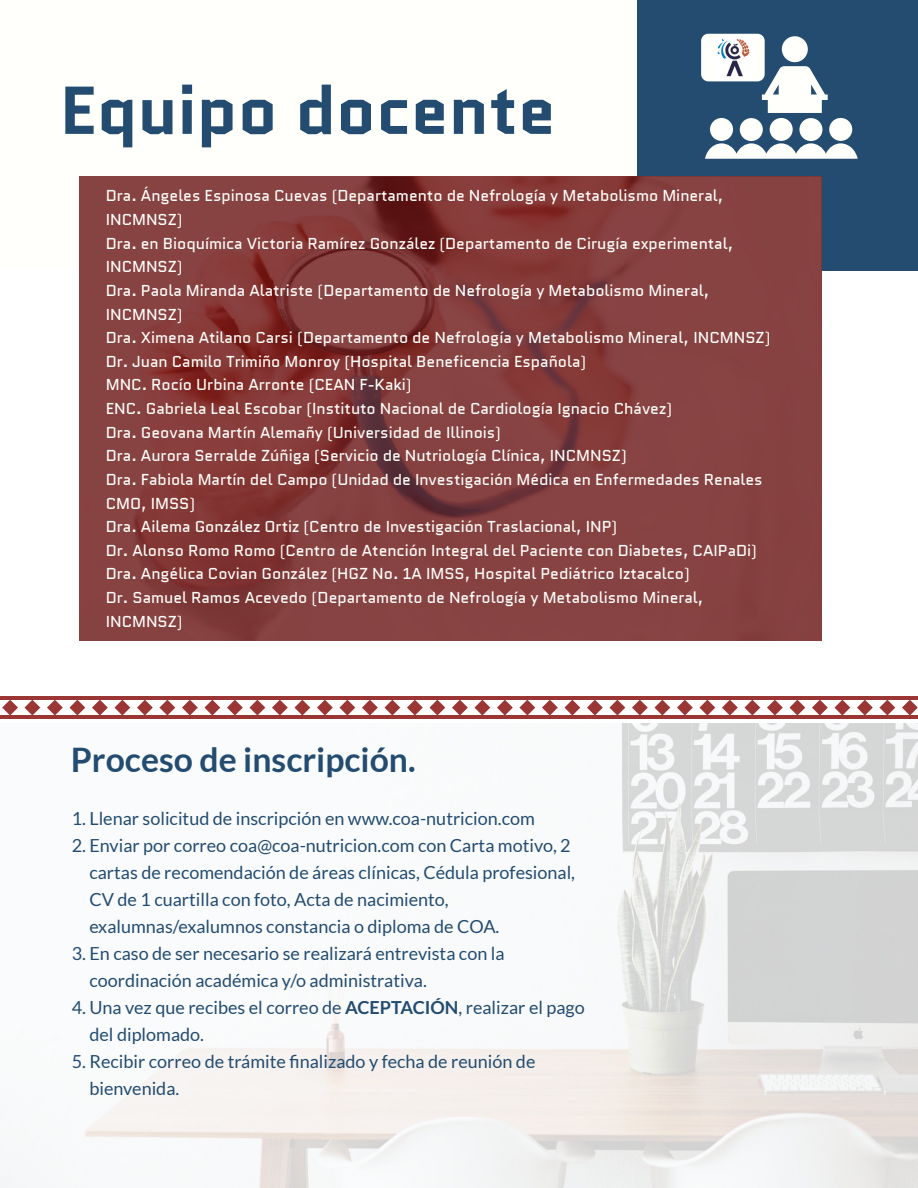
<style>
.page{position:relative;width:918px;height:1188px;background:#fff}
.page>*{position:absolute;margin:0;border:0;box-sizing:border-box;transform-origin:0 0}
.t1{font:700 67.5px "Quantico";color:#234c70}
.t2{font:700 33.75px "Lato";color:#234c70}
.t3{font:18px/27px "Lato";color:#234c70}
.t4{font:15.75px/23.7px "Quantico";color:#fffffb}
.s1{font-weight:700}
</style>
<div class="page">
<img style="left:0;top:723px;width:918px;height:465px">
<div style="left:0;top:0;width:918px;height:270px;background:#fffffb"></div>
<div style="left:637px;top:0;width:281px;height:271px;background:#234c70"></div>
<svg style="left:701px;top:34px;width:156px;height:125px"></svg>
<img style="left:716px;top:37px;width:35px;height:41px">
<hr style="left:0;top:696px;width:21px;height:4px;background:#9a3634">
<hr style="left:0;top:716px;width:21px;height:3px;background:#9a3634">
<svg style="left:2px;top:700px;width:16px;height:16px"></svg>
<hr style="left:21px;top:696px;width:23px;height:4px;background:#9a3634">
<hr style="left:21px;top:716px;width:23px;height:3px;background:#9a3634">
<svg style="left:24px;top:700px;width:16px;height:16px"></svg>
<hr style="left:44px;top:696px;width:22px;height:4px;background:#9a3634">
<hr style="left:44px;top:716px;width:22px;height:3px;background:#9a3634">
<svg style="left:47px;top:700px;width:16px;height:16px"></svg>
<hr style="left:66px;top:696px;width:23px;height:4px;background:#9a3634">
<hr style="left:66px;top:716px;width:23px;height:3px;background:#9a3634">
<svg style="left:69px;top:700px;width:16px;height:16px"></svg>
<hr style="left:89px;top:696px;width:22px;height:4px;background:#9a3634">
<hr style="left:89px;top:716px;width:22px;height:3px;background:#9a3634">
<svg style="left:92px;top:700px;width:16px;height:16px"></svg>
<hr style="left:111px;top:696px;width:23px;height:4px;background:#9a3634">
<hr style="left:111px;top:716px;width:23px;height:3px;background:#9a3634">
<svg style="left:114px;top:700px;width:16px;height:16px"></svg>
<hr style="left:134px;top:696px;width:22px;height:4px;background:#9a3634">
<hr style="left:134px;top:716px;width:22px;height:3px;background:#9a3634">
<svg style="left:137px;top:700px;width:16px;height:16px"></svg>
<hr style="left:156px;top:696px;width:23px;height:4px;background:#9a3634">
<hr style="left:156px;top:716px;width:23px;height:3px;background:#9a3634">
<svg style="left:159px;top:700px;width:16px;height:16px"></svg>
<hr style="left:179px;top:696px;width:22px;height:4px;background:#9a3634">
<hr style="left:179px;top:716px;width:22px;height:3px;background:#9a3634">
<svg style="left:182px;top:700px;width:16px;height:16px"></svg>
<hr style="left:201px;top:696px;width:23px;height:4px;background:#9a3634">
<hr style="left:201px;top:716px;width:23px;height:3px;background:#9a3634">
<svg style="left:204px;top:700px;width:16px;height:16px"></svg>
<hr style="left:224px;top:696px;width:22px;height:4px;background:#9a3634">
<hr style="left:224px;top:716px;width:22px;height:3px;background:#9a3634">
<svg style="left:227px;top:700px;width:16px;height:16px"></svg>
<hr style="left:246px;top:696px;width:23px;height:4px;background:#9a3634">
<hr style="left:246px;top:716px;width:23px;height:3px;background:#9a3634">
<svg style="left:249px;top:700px;width:16px;height:16px"></svg>
<hr style="left:269px;top:696px;width:22px;height:4px;background:#9a3634">
<hr style="left:269px;top:716px;width:22px;height:3px;background:#9a3634">
<svg style="left:272px;top:700px;width:16px;height:16px"></svg>
<hr style="left:291px;top:696px;width:23px;height:4px;background:#9a3634">
<hr style="left:291px;top:716px;width:23px;height:3px;background:#9a3634">
<svg style="left:294px;top:700px;width:16px;height:16px"></svg>
<hr style="left:314px;top:696px;width:22px;height:4px;background:#9a3634">
<hr style="left:314px;top:716px;width:22px;height:3px;background:#9a3634">
<svg style="left:317px;top:700px;width:16px;height:16px"></svg>
<hr style="left:336px;top:696px;width:23px;height:4px;background:#9a3634">
<hr style="left:336px;top:716px;width:23px;height:3px;background:#9a3634">
<svg style="left:339px;top:700px;width:16px;height:16px"></svg>
<hr style="left:359px;top:696px;width:22px;height:4px;background:#9a3634">
<hr style="left:359px;top:716px;width:22px;height:3px;background:#9a3634">
<svg style="left:362px;top:700px;width:16px;height:16px"></svg>
<hr style="left:381px;top:696px;width:23px;height:4px;background:#9a3634">
<hr style="left:381px;top:716px;width:23px;height:3px;background:#9a3634">
<svg style="left:384px;top:700px;width:16px;height:16px"></svg>
<hr style="left:404px;top:696px;width:22px;height:4px;background:#9a3634">
<hr style="left:404px;top:716px;width:22px;height:3px;background:#9a3634">
<svg style="left:407px;top:700px;width:16px;height:16px"></svg>
<hr style="left:426px;top:696px;width:23px;height:4px;background:#9a3634">
<hr style="left:426px;top:716px;width:23px;height:3px;background:#9a3634">
<svg style="left:429px;top:700px;width:16px;height:16px"></svg>
<hr style="left:449px;top:696px;width:22px;height:4px;background:#9a3634">
<hr style="left:449px;top:716px;width:22px;height:3px;background:#9a3634">
<svg style="left:452px;top:700px;width:16px;height:16px"></svg>
<hr style="left:471px;top:696px;width:23px;height:4px;background:#9a3634">
<hr style="left:471px;top:716px;width:23px;height:3px;background:#9a3634">
<svg style="left:474px;top:700px;width:16px;height:16px"></svg>
<hr style="left:494px;top:696px;width:22px;height:4px;background:#9a3634">
<hr style="left:494px;top:716px;width:22px;height:3px;background:#9a3634">
<svg style="left:497px;top:700px;width:16px;height:16px"></svg>
<hr style="left:516px;top:696px;width:23px;height:4px;background:#9a3634">
<hr style="left:516px;top:716px;width:23px;height:3px;background:#9a3634">
<svg style="left:519px;top:700px;width:16px;height:16px"></svg>
<hr style="left:539px;top:696px;width:22px;height:4px;background:#9a3634">
<hr style="left:539px;top:716px;width:22px;height:3px;background:#9a3634">
<svg style="left:542px;top:700px;width:16px;height:16px"></svg>
<hr style="left:561px;top:696px;width:23px;height:4px;background:#9a3634">
<hr style="left:561px;top:716px;width:23px;height:3px;background:#9a3634">
<svg style="left:564px;top:700px;width:16px;height:16px"></svg>
<hr style="left:584px;top:696px;width:22px;height:4px;background:#9a3634">
<hr style="left:584px;top:716px;width:22px;height:3px;background:#9a3634">
<svg style="left:587px;top:700px;width:16px;height:16px"></svg>
<hr style="left:606px;top:696px;width:23px;height:4px;background:#9a3634">
<hr style="left:606px;top:716px;width:23px;height:3px;background:#9a3634">
<svg style="left:609px;top:700px;width:16px;height:16px"></svg>
<hr style="left:629px;top:696px;width:22px;height:4px;background:#9a3634">
<hr style="left:629px;top:716px;width:22px;height:3px;background:#9a3634">
<svg style="left:632px;top:700px;width:16px;height:16px"></svg>
<hr style="left:651px;top:696px;width:23px;height:4px;background:#9a3634">
<hr style="left:651px;top:716px;width:23px;height:3px;background:#9a3634">
<svg style="left:654px;top:700px;width:16px;height:16px"></svg>
<hr style="left:674px;top:696px;width:22px;height:4px;background:#9a3634">
<hr style="left:674px;top:716px;width:22px;height:3px;background:#9a3634">
<svg style="left:677px;top:700px;width:16px;height:16px"></svg>
<hr style="left:696px;top:696px;width:23px;height:4px;background:#9a3634">
<hr style="left:696px;top:716px;width:23px;height:3px;background:#9a3634">
<svg style="left:699px;top:700px;width:16px;height:16px"></svg>
<hr style="left:719px;top:696px;width:22px;height:4px;background:#9a3634">
<hr style="left:719px;top:716px;width:22px;height:3px;background:#9a3634">
<svg style="left:722px;top:700px;width:16px;height:16px"></svg>
<hr style="left:741px;top:696px;width:23px;height:4px;background:#9a3634">
<hr style="left:741px;top:716px;width:23px;height:3px;background:#9a3634">
<svg style="left:744px;top:700px;width:16px;height:16px"></svg>
<hr style="left:764px;top:696px;width:22px;height:4px;background:#9a3634">
<hr style="left:764px;top:716px;width:22px;height:3px;background:#9a3634">
<svg style="left:767px;top:700px;width:16px;height:16px"></svg>
<hr style="left:786px;top:696px;width:23px;height:4px;background:#9a3634">
<hr style="left:786px;top:716px;width:23px;height:3px;background:#9a3634">
<svg style="left:789px;top:700px;width:16px;height:16px"></svg>
<hr style="left:809px;top:696px;width:22px;height:4px;background:#9a3634">
<hr style="left:809px;top:716px;width:22px;height:3px;background:#9a3634">
<svg style="left:812px;top:700px;width:16px;height:16px"></svg>
<hr style="left:831px;top:696px;width:23px;height:4px;background:#9a3634">
<hr style="left:831px;top:716px;width:23px;height:3px;background:#9a3634">
<svg style="left:834px;top:700px;width:16px;height:16px"></svg>
<hr style="left:854px;top:696px;width:22px;height:4px;background:#9a3634">
<hr style="left:854px;top:716px;width:22px;height:3px;background:#9a3634">
<svg style="left:857px;top:700px;width:16px;height:16px"></svg>
<hr style="left:876px;top:696px;width:23px;height:4px;background:#9a3634">
<hr style="left:876px;top:716px;width:23px;height:3px;background:#9a3634">
<svg style="left:879px;top:700px;width:16px;height:16px"></svg>
<hr style="left:899px;top:696px;width:19px;height:4px;background:#9a3634">
<hr style="left:899px;top:716px;width:19px;height:3px;background:#9a3634">
<svg style="left:902px;top:700px;width:16px;height:16px"></svg>
<img style="left:80px;top:177px;width:741px;height:463px">
<h1 class="t1" style="left:60px;top:62px;width:498px">Equipo docente</h1>
<p class="t4" style="left:106px;top:184px;width:666px">Dra. Ángeles Espinosa Cuevas (Departamento de Nefrología y Metabolismo Mineral, INCMNSZ)<br>Dra. en Bioquímica Victoria Ramírez González (Departamento de Cirugía experimental, INCMNSZ)<br>Dra. Paola Miranda Alatriste (Departamento de Nefrología y Metabolismo Mineral, INCMNSZ)<br>Dra. Ximena Atilano Carsi (Departamento de Nefrología y Metabolismo Mineral, INCMNSZ)<br>Dr. Juan Camilo Trimiño Monroy (Hospital Beneficencia Española)<br>MNC. Rocío Urbina Arronte (CEAN F-Kaki)<br>ENC. Gabriela Leal Escobar (Instituto Nacional de Cardiología Ignacio Chávez)<br>Dra. Geovana Martín Alemañy (Universidad de Illinois)<br>Dra. Aurora Serralde Zúñiga (Servicio de Nutriología Clínica, INCMNSZ)<br>Dra. Fabiola Martín del Campo (Unidad de Investigación Médica en Enfermedades Renales CMO, IMSS)<br>Dra. Ailema González Ortiz (Centro de Investigación Traslacional, INP)<br>Dr. Alonso Romo Romo (Centro de Atención Integral del Paciente con Diabetes, CAIPaDi)<br>Dra. Angélica Covian González (HGZ No. 1A IMSS, Hospital Pediátrico Iztacalco)<br>Dr. Samuel Ramos Acevedo (Departamento de Nefrología y Metabolismo Mineral, INCMNSZ)</p>
<h2 class="t2" style="left:71px;top:738px;width:346px">Proceso de inscripción.</h2>
<p class="t3" style="left:72px;top:804px;width:465px">1. Llenar solicitud de inscripción en www.coa-nutricion.com</p>
<p class="t3" style="left:89px;top:831px;width:487px;text-indent:-18px">2. Enviar por correo coa@coa-nutricion.com con Carta motivo, 2 cartas de recomendación de áreas clínicas, Cédula profesional, CV de 1 cuartilla con foto, Acta de nacimiento, exalumnas/exalumnos constancia o diploma de COA.</p>
<p class="t3" style="left:89px;top:939px;width:417px;text-indent:-18px">3. En caso de ser necesario se realizará entrevista con la coordinación académica y/o administrativa.</p>
<p class="t3" style="left:89px;top:993px;width:497px;text-indent:-18px">4. Una vez que recibes el correo de <span class="s1">ACEPTACIÓN</span>, realizar el pago del diplomado.</p>
<p class="t3" style="left:89px;top:1047px;width:448px;text-indent:-18px">5. Recibir correo de trámite fi nalizado y fecha de reunión de bienvenida.</p>
</div>
